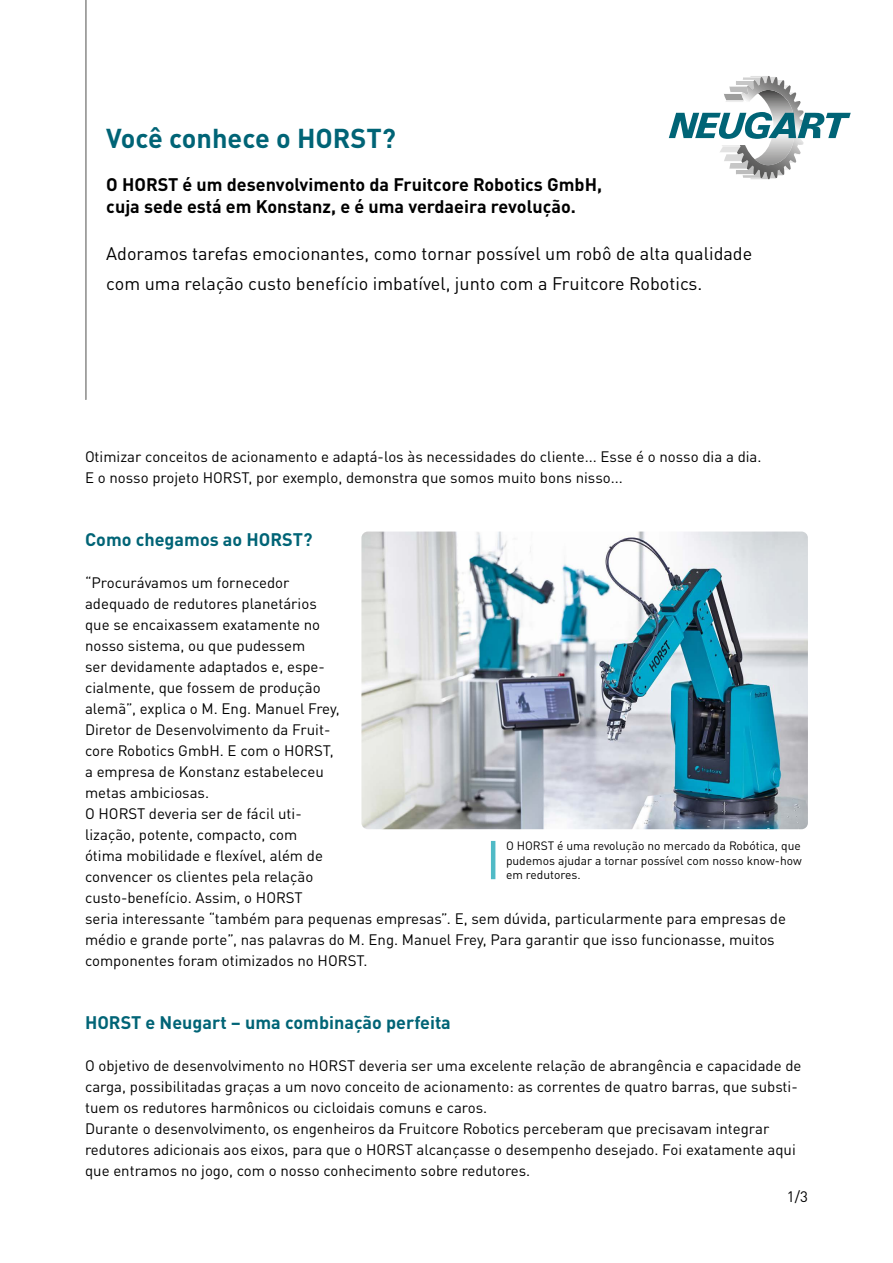
<style>
.page{position:relative;width:893px;height:1263px;background:#fff}
.page>*{position:absolute;margin:0;border:0;box-sizing:border-box;transform-origin:0 0}
.t1{font:700 27px "DIN Pro";color:#006476}
.t2{font:18px/30px "DIN Pro";color:#000}
.t3{font:700 18px/21.6px "DIN Pro";color:#000}
.t4{font:700 18px "DIN Pro";color:#006476}
.t5{font:15px/21px "DIN Pro";color:#000}
.t6{font:12px/14.4px "DIN Pro";color:#000;text-align:justify}
</style>
<div class="page">
<img style="left:361px;top:531px;width:447px;height:298px">
<svg style="left:669px;top:76px;width:182px;height:103px"></svg>
<hr style="left:85px;top:0;width:2px;height:400px;background:#9d9d9c">
<hr style="left:491px;top:841px;width:4px;height:38px;background:#50bac6">
<h1 class="t1" style="left:106px;top:117px;width:291px">Você conhece o HORST?</h1>
<p class="t3" style="left:106px;top:173px;width:497px">O HORST é um desenvolvimento da Fruitcore Robotics GmbH, cuja sede está em Konstanz, e é uma verdaeira revolução.</p>
<p class="t2" style="left:106px;top:238px;width:647px">Adoramos tarefas emocionantes, como tornar possível um robô de alta qualidade com uma relação custo benefício imbatível, junto com a Fruitcore Robotics.</p>
<p class="t5" style="left:85px;top:445px;width:678px">Otimizar conceitos de acionamento e adaptá-los às necessidades do cliente... Esse é o nosso dia a dia.<br>E o nosso projeto HORST, por exemplo, demonstra que somos muito bons nisso...</p>
<p class="t4" style="left:85px;top:526px;width:229px">Como chegamos ao HORST?</p>
<p class="t5" style="left:85px;top:571px;width:703px">“Procurávamos um fornecedor<br>adequado de redutores planetários<br>que se encaixassem exatamente no<br>nosso sistema, ou que pudessem<br>ser devidamente adaptados e, espe-<br>cialmente, que fossem de produção<br>alemã”, explica o M. Eng. Manuel Frey,<br>Diretor de Desenvolvimento da Fruit-<br>core Robotics GmbH. E com o HORST,<br>a empresa de Konstanz estabeleceu<br>metas ambiciosas.<br>O HORST deveria ser de fácil uti-<br>lização, potente, compacto, com<br>ótima mobilidade e flexível, além de<br>convencer os clientes pela relação<br>custo-benefício. Assim, o HORST<br>seria interessante “também para pequenas empresas”. E, sem dúvida, particularmente para empresas de médio e grande porte”, nas palavras do M. Eng. Manuel Frey, Para garantir que isso funcionasse, muitos componentes foram otimizados no HORST.</p>
<p class="t6" style="left:506px;top:838px;width:297px">O HORST é uma revolução no mercado da Robótica, que pudemos ajudar a tornar possível com nosso know-how em redutores.</p>
<p class="t4" style="left:85px;top:1009px;width:367px">HORST e Neugart – uma combinação perfeita</p>
<p class="t5" style="left:85px;top:1054px;width:718px">O objetivo de desenvolvimento no HORST deveria ser uma excelente relação de abrangência e capacidade de carga, possibilitadas graças a um novo conceito de acionamento: as correntes de quatro barras, que substi&shy;tuem os redutores harmônicos ou cicloidais comuns e caros.<br>Durante o desenvolvimento, os engenheiros da Fruitcore Robotics perceberam que precisavam integrar redutores adicionais aos eixos, para que o HORST alcançasse o desempenho desejado. Foi exatamente aqui que entramos no jogo, com o nosso conhecimento sobre redutores.</p>
<p class="t5" style="left:787px;top:1185px;width:23px">1/3</p>
</div>
